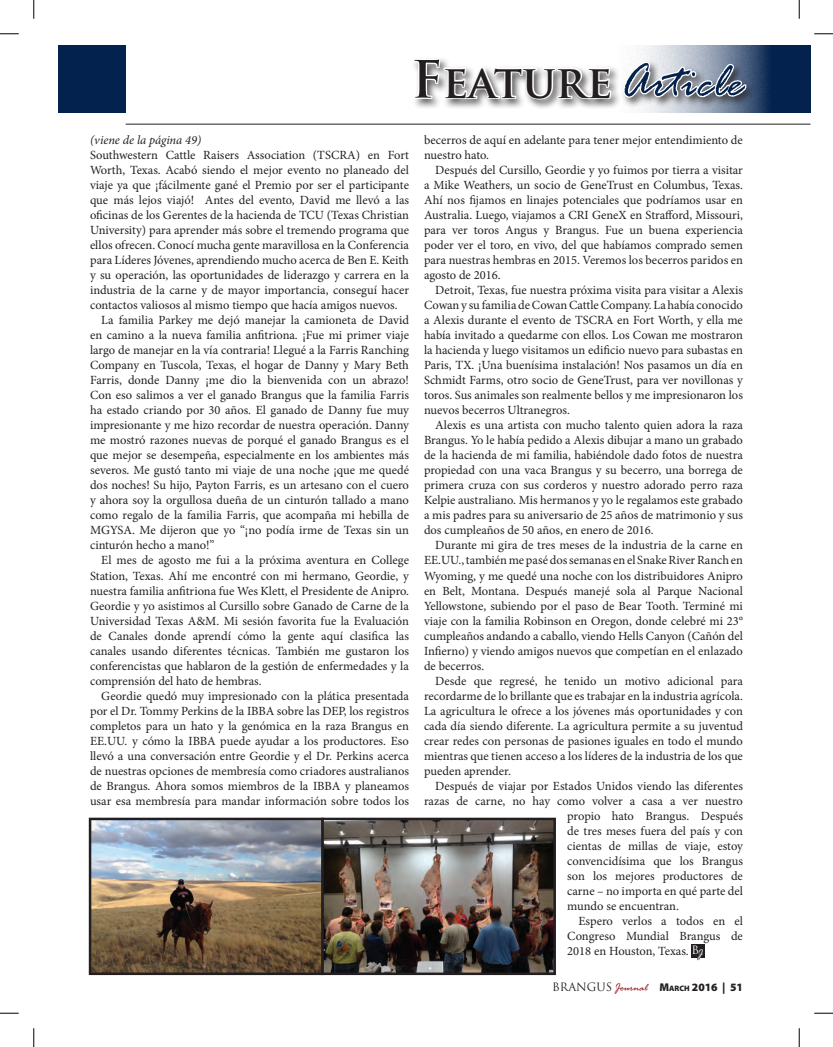
<style>
.page{position:relative;width:833px;height:1047px;background:#fff}
.page>*{position:absolute;margin:0;border:0;box-sizing:border-box;transform-origin:0 0}
.t1{font:italic 50px "Rage";color:#04224e}
.t2{font:12.5px/15px "Minion Pro";color:#231f20;text-align:justify}
.t3{font:italic 12.5px "Minion Pro";letter-spacing:-.005em;color:#231f20}
.t4{font:900 11.25px "Myriad Pro";color:#231f20}
.s1{font-family:"Trajan Pro";font-weight:700;font-style:normal;color:#231f20}
.s2{font-family:"Trajan Pro";font-weight:700;font-style:normal;font-size:45px;color:#231f20}
.s3{font-family:"Trajan Pro";font-size:11.25px;color:#fff}
.s4{font-family:"Trajan Pro";font-weight:400}
.s5{font-family:"Rage";font-weight:400;font-style:italic;color:#951115}
.s6{font-size:7.88px}
</style>
<div class="page">
<svg style="left:635px;top:45px;width:175px;height:67px;background:#354d70"></svg>
<div style="left:411px;top:56px;width:345px;height:54px;background:#231f20;opacity:.75"></div>
<svg style="left:412px;top:56px;width:200px;height:68px"></svg>
<svg style="left:621px;top:60px;width:127px;height:53px"></svg>
<hr style="left:126px;top:124px;width:684px;height:1px;background:#231f20">
<div style="left:58px;top:45px;width:68px;height:67px;background:#04224e"></div>
<img style="left:92px;top:820px;width:461px;height:151px">
<div style="left:321px;top:817px;width:235px;height:157px;border:2px solid #231f20"></div>
<div style="left:89px;top:817px;width:234px;height:157px;border:2px solid #231f20"></div>
<div style="left:690px;top:944px;width:14px;height:13px;background:#231f20"></div>
<svg style="left:696px;top:957px;width:7px;height:3px"></svg>
<svg style="left:0;top:33px;width:19px;height:2px"></svg>
<svg style="left:814px;top:33px;width:18px;height:2px"></svg>
<svg style="left:0;top:1012px;width:19px;height:1px"></svg>
<svg style="left:814px;top:1012px;width:18px;height:1px"></svg>
<svg style="left:33px;top:0;width:2px;height:19px"></svg>
<svg style="left:33px;top:1028px;width:2px;height:18px"></svg>
<svg style="left:798px;top:0;width:2px;height:19px"></svg>
<svg style="left:798px;top:1028px;width:2px;height:18px"></svg>
<h1 class="t1" style="left:411px;top:55px;width:333px"><span class="s1">F</span><span class="s2">eature</span> Article</h1>
<p class="t3" style="left:90px;top:132px;width:113px">(viene de la página 49)</p>
<p class="t2" style="left:90px;top:148px;width:320px">Southwestern Cattle Raisers Association (TSCRA) en Fort</p>
<p class="t2" style="left:90px;top:163px;width:320px">Worth, Texas. Acabó siendo el mejor evento no planeado del</p>
<p class="t2" style="left:90px;top:178px;width:320px">viaje ya que ¡fácilmente gané el Premio por ser el participante</p>
<p class="t2" style="left:90px;top:193px;width:320px">que más lejos viajó! Antes del evento, David me llevó a las</p>
<p class="t2" style="left:90px;top:208px;width:320px">oficinas de los Gerentes de la hacienda de TCU (Texas Christian</p>
<p class="t2" style="left:90px;top:223px;width:320px">University) para aprender más sobre el tremendo programa que</p>
<p class="t2" style="left:90px;top:238px;width:320px">ellos ofrecen. Conocí mucha gente maravillosa en la Conferencia</p>
<p class="t2" style="left:90px;top:253px;width:320px">para Líderes Jóvenes, aprendiendo mucho acerca de Ben E. Keith</p>
<p class="t2" style="left:90px;top:268px;width:320px">y su operación, las oportunidades de liderazgo y carrera en la</p>
<p class="t2" style="left:90px;top:283px;width:320px">industria de la carne y de mayor importancia, conseguí hacer</p>
<p class="t2" style="left:90px;top:298px;width:309px">contactos valiosos al mismo tiempo que hacía amigos nuevos.</p>
<p class="t2" style="left:101px;top:313px;width:309px">La familia Parkey me dejó manejar la camioneta de David</p>
<p class="t2" style="left:90px;top:328px;width:320px">en camino a la nueva familia anfitriona. ¡Fue mi primer viaje</p>
<p class="t2" style="left:90px;top:343px;width:320px">largo de manejar en la vía contraria! Llegué a la Farris Ranching</p>
<p class="t2" style="left:90px;top:358px;width:320px">Company en Tuscola, Texas, el hogar de Danny y Mary Beth</p>
<p class="t2" style="left:90px;top:373px;width:320px">Farris, donde Danny ¡me dio la bienvenida con un abrazo!</p>
<p class="t2" style="left:90px;top:388px;width:320px">Con eso salimos a ver el ganado Brangus que la familia Farris</p>
<p class="t2" style="left:90px;top:403px;width:320px">ha estado criando por 30 años. El ganado de Danny fue muy</p>
<p class="t2" style="left:90px;top:418px;width:320px">impresionante y me hizo recordar de nuestra operación. Danny</p>
<p class="t2" style="left:90px;top:433px;width:320px">me mostró razones nuevas de porqué el ganado Brangus es el</p>
<p class="t2" style="left:90px;top:448px;width:320px">que mejor se desempeña, especialmente en los ambientes más</p>
<p class="t2" style="left:90px;top:463px;width:320px">severos. Me gustó tanto mi viaje de una noche ¡que me quedé</p>
<p class="t2" style="left:90px;top:478px;width:320px">dos noches! Su hijo, Payton Farris, es un artesano con el cuero</p>
<p class="t2" style="left:90px;top:493px;width:320px">y ahora soy la orgullosa dueña de un cinturón tallado a mano</p>
<p class="t2" style="left:90px;top:508px;width:320px">como regalo de la familia Farris, que acompaña mi hebilla de</p>
<p class="t2" style="left:90px;top:523px;width:320px">MGYSA. Me dijeron que yo “¡no podía irme de Texas sin un</p>
<p class="t2" style="left:90px;top:538px;width:126px">cinturón hecho a mano!”</p>
<p class="t2" style="left:101px;top:553px;width:309px">El mes de agosto me fui a la próxima aventura en College</p>
<p class="t2" style="left:90px;top:568px;width:320px">Station, Texas. Ahí me encontré con mi hermano, Geordie, y</p>
<p class="t2" style="left:90px;top:583px;width:320px">nuestra familia anfitriona fue Wes Klett, el Presidente de Anipro.</p>
<p class="t2" style="left:90px;top:598px;width:320px">Geordie y yo asistimos al Cursillo sobre Ganado de Carne de la</p>
<p class="t2" style="left:90px;top:613px;width:320px">Universidad Texas A&amp;M. Mi sesión favorita fue la Evaluación</p>
<p class="t2" style="left:90px;top:628px;width:320px">de Canales donde aprendí cómo la gente aquí clasifica las</p>
<p class="t2" style="left:90px;top:643px;width:320px">canales usando diferentes técnicas. También me gustaron los</p>
<p class="t2" style="left:90px;top:658px;width:320px">conferencistas que hablaron de la gestión de enfermedades y la</p>
<p class="t2" style="left:90px;top:673px;width:173px">comprensión del hato de hembras.</p>
<p class="t2" style="left:101px;top:688px;width:309px">Geordie quedó muy impresionado con la plática presentada</p>
<p class="t2" style="left:90px;top:703px;width:320px">por el Dr. Tommy Perkins de la IBBA sobre las DEP, los registros</p>
<p class="t2" style="left:90px;top:718px;width:320px">completos para un hato y la genómica en la raza Brangus en</p>
<p class="t2" style="left:90px;top:733px;width:320px">EE.UU. y cómo la IBBA puede ayudar a los productores. Eso</p>
<p class="t2" style="left:90px;top:748px;width:320px">llevó a una conversación entre Geordie y el Dr. Perkins acerca</p>
<p class="t2" style="left:90px;top:763px;width:320px">de nuestras opciones de membresía como criadores australianos</p>
<p class="t2" style="left:90px;top:778px;width:320px">de Brangus. Ahora somos miembros de la IBBA y planeamos</p>
<p class="t2" style="left:90px;top:793px;width:320px">usar esa membresía para mandar información sobre todos los</p>
<p class="t2" style="left:424px;top:133px;width:320px">becerros de aquí en adelante para tener mejor entendimiento de nuestro hato.</p>
<p class="t2" style="left:424px;top:163px;width:320px;text-indent:11px">Después del Cursillo, Geordie y yo fuimos por tierra a visitar a Mike Weathers, un socio de GeneTrust en Columbus, Texas.<br>Ahí nos fijamos en linajes potenciales que podríamos usar en Australia. Luego, viajamos a CRI GeneX en Strafford, Missouri, para ver toros Angus y Brangus. Fue un buena experiencia poder ver el toro, en vivo, del que habíamos comprado semen para nuestras hembras en 2015. Veremos los becerros paridos en agosto de 2016.</p>
<p class="t2" style="left:424px;top:283px;width:320px;text-indent:11px">Detroit, Texas, fue nuestra próxima visita para visitar a Alexis Cowan y su familia de Cowan Cattle Company. La había conocido a Alexis durante el evento de TSCRA en Fort Worth, y ella me había invitado a quedarme con ellos. Los Cowan me mostraron la hacienda y luego visitamos un edificio nuevo para subastas en Paris, TX. ¡Una buenísima instalación! Nos pasamos un día en Schmidt Farms, otro socio de GeneTrust, para ver novillonas y toros. Sus animales son realmente bellos y me impresionaron los nuevos becerros Ultranegros.</p>
<p class="t2" style="left:424px;top:418px;width:320px;text-indent:11px">Alexis es una artista con mucho talento quien adora la raza Brangus. Yo le había pedido a Alexis dibujar a mano un grabado de la hacienda de mi familia, habiéndole dado fotos de nuestra propiedad con una vaca Brangus y su becerro, una borrega de primera cruza con sus corderos y nuestro adorado perro raza Kelpie australiano. Mis hermanos y yo le regalamos este grabado a mis padres para su aniversario de 25 años de matrimonio y sus dos cumpleaños de 50 años, en enero de 2016.</p>
<p class="t2" style="left:424px;top:538px;width:320px;text-indent:11px">Durante mi gira de tres meses de la industria de la carne en EE.UU., también me pasé dos semanas en el Snake River Ranch en Wyoming, y me quedé una noche con los distribuidores Anipro en Belt, Montana. Después manejé sola al Parque Nacional Yellowstone, subiendo por el paso de Bear Tooth. Terminé mi viaje con la familia Robinson en Oregon, donde celebré mi 23° cumpleaños andando a caballo, viendo Hells Canyon (Cañón del Infierno) y viendo amigos nuevos que competían en el enlazado de becerros.</p>
<p class="t2" style="left:424px;top:673px;width:320px;text-indent:11px">Desde que regresé, he tenido un motivo adicional para recordarme de lo brillante que es trabajar en la industria agrícola.<br>La agricultura le ofrece a los jóvenes más oportunidades y con cada día siendo diferente. La agricultura permite a su juventud crear redes con personas de pasiones iguales en todo el mundo mientras que tienen acceso a los líderes de la industria de los que pueden aprender.</p>
<p class="t2" style="left:435px;top:778px;width:309px">Después de viajar por Estados Unidos viendo las diferentes</p>
<p class="t2" style="left:424px;top:793px;width:320px">razas de carne, no hay como volver a casa a ver nuestro</p>
<p class="t2" style="left:567px;top:808px;width:177px">propio hato Brangus. Después</p>
<p class="t2" style="left:567px;top:823px;width:177px">de tres meses fuera del país y con</p>
<p class="t2" style="left:567px;top:838px;width:177px">cientas de millas de viaje, estoy</p>
<p class="t2" style="left:567px;top:853px;width:177px">convencidísima que los Brangus</p>
<p class="t2" style="left:567px;top:868px;width:177px">son los mejores productores de</p>
<p class="t2" style="left:567px;top:883px;width:177px">carne – no importa en qué parte del</p>
<p class="t2" style="left:567px;top:898px;width:113px">mundo se encuentran.</p>
<p class="t2" style="left:578px;top:913px;width:166px">Espero verlos a todos en el</p>
<p class="t2" style="left:567px;top:928px;width:177px">Congreso Mundial Brangus de</p>
<p class="t2" style="left:567px;top:943px;width:137px">2018 en Houston, Texas. <span class="s3">B</span><sub>J</sub></p>
<p class="t4" style="left:552px;top:979px;width:192px"><span class="s4">BRANGUS</span> <span class="s5">Journal</span> M<span class="s6">ARCH</span> 2016 | 51</p>
</div>
